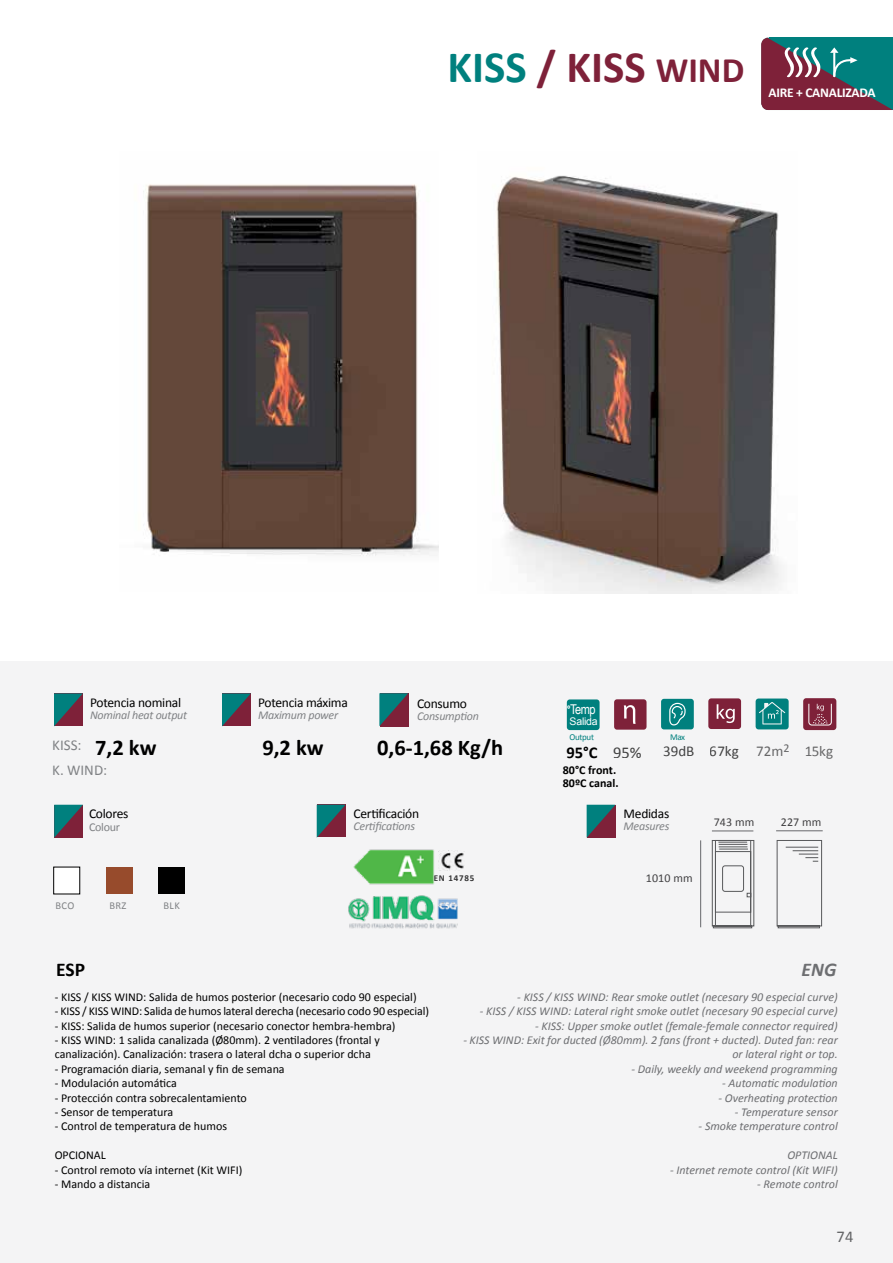
<style>
.page{position:relative;width:893px;height:1263px;background:#fff}
.page>*{position:absolute;margin:0;border:0;box-sizing:border-box;transform-origin:0 0}
.t1{font:700 45px "Calibri";color:#7e2139}
.t2{font:700 22.5px "Calibri";color:#000}
.t3{font:700 19.5px "Calibri";color:#000}
.t4{font:italic 700 19.5px "Calibri";color:#6d6e71}
.t5{font:700 16.5px "Calibri";color:#000}
.t6{font:16.5px "Calibri";color:#636466}
.t7{font:15px "Calibri";color:#808285}
.t8{font:15px "Calibri";color:#000}
.t9{font:15px "Calibri";color:#333334}
.t10{font:13.5px "Calibri";letter-spacing:-.02em;color:#000}
.t11{font:700 13.5px "Calibri";letter-spacing:-.02em;color:#fff}
.t12{font:13.5px "Arial Narrow";color:#fff}
.t13{font:12px/14.4px "Calibri";color:#000}
.t14{font:italic 12px/14.4px "Calibri";color:#6d6e71;text-align:right}
.t15{font:italic 12px "Calibri";letter-spacing:-.02em;color:#808285}
.t16{font:700 12px/13.5px "Calibri";color:#000}
.t17{font:12px "Calibri";letter-spacing:.01em;color:#414042}
.t18{font:12px "Calibri";letter-spacing:-.02em;color:#808285}
.t19{font:12px "Calibri";color:#333334}
.t20{font:10.5px "Calibri";letter-spacing:.04em;color:#808285}
.t21{font:10.5px "Arial";letter-spacing:-.02em;color:#fff}
.t22{font:9px "Calibri";letter-spacing:-.04em;color:#00807e}
.t23{font:700 9px "Calibri";letter-spacing:.09em;color:#333334}
.s1{color:#00807e}
.s2{font-size:36px}
.s3{font-family:"Century Gothic";font-weight:700;font-size:9px}
.s4{font-weight:400}
.s5{color:#333334}
</style>
<div class="page">
<div style="left:0;top:661px;width:893px;height:602px;background:#f4f4f5"></div>
<div style="left:380px;top:693px;width:28px;height:34px;background:#7e2139"></div>
<svg style="left:317px;top:804px;width:29px;height:33px"></svg>
<svg style="left:587px;top:804px;width:29px;height:33px"></svg>
<img style="left:353px;top:849px;width:82px;height:36px">
<svg style="left:761px;top:38px;width:132px;height:72px;background:#4e5863"></svg>
<svg style="left:54px;top:693px;width:29px;height:33px"></svg>
<svg style="left:222px;top:693px;width:29px;height:33px"></svg>
<svg style="left:379px;top:693px;width:29px;height:33px"></svg>
<svg style="left:54px;top:805px;width:29px;height:33px"></svg>
<svg style="left:317px;top:805px;width:28px;height:33px"></svg>
<svg style="left:587px;top:805px;width:28px;height:33px"></svg>
<div style="left:614px;top:699px;width:32px;height:31px;background:#7e2139;border-radius:3px"></div>
<svg style="left:624px;top:705px;width:12px;height:19px"></svg>
<div style="left:708px;top:698px;width:33px;height:31px;background:#7e2139;border-radius:3px"></div>
<svg style="left:717px;top:704px;width:18px;height:19px"></svg>
<svg style="left:756px;top:698px;width:33px;height:31px"></svg>
<div style="left:803px;top:698px;width:33px;height:32px;background:#7e2139;border-radius:3px"></div>
<svg style="left:808px;top:703px;width:24px;height:23px"></svg>
<div style="left:567px;top:699px;width:33px;height:31px;background:#00807e;border-radius:3px"></div>
<div style="left:661px;top:699px;width:33px;height:30px;background:#00807e;border-radius:3px"></div>
<svg style="left:669px;top:703px;width:17px;height:22px"></svg>
<img style="left:143px;top:184px;width:296px;height:372px">
<img style="left:496px;top:175px;width:286px;height:419px">
<div style="left:53px;top:867px;width:27px;height:27px;background:#fff"></div>
<div style="left:106px;top:867px;width:26px;height:27px;background:#974b2c"></div>
<div style="left:159px;top:867px;width:26px;height:27px;background:#000"></div>
<svg style="left:711px;top:840px;width:111px;height:88px"></svg>
<hr style="left:700px;top:840px;width:1px;height:87px;background:#67686b">
<hr style="left:712px;top:830px;width:41px;height:1px;background:#67686b">
<hr style="left:776px;top:830px;width:47px;height:1px;background:#67686b">
<img style="left:348px;top:895px;width:110px;height:34px">
<img style="left:438px;top:850px;width:26px;height:21px">
<h1 class="t1" style="left:448px;top:38px;width:298px"><span class="s1">KISS</span> / KISS <span class="s2">WIND</span></h1>
<p class="t11" style="left:768px;top:84px;width:109px">AIRE + CANALIZADA</p>
<p class="t7" style="left:52px;top:735px;width:31px">KISS:</p>
<p class="t10" style="left:258px;top:694px;width:91px">Potencia máxima</p>
<p class="t15" style="left:258px;top:707px;width:82px">Maximum power</p>
<p class="t10" style="left:90px;top:694px;width:93px">Potencia nominal</p>
<p class="t15" style="left:90px;top:707px;width:99px">Nominal heat output</p>
<p class="t10" style="left:417px;top:695px;width:52px">Consumo</p>
<p class="t15" style="left:417px;top:707px;width:63px">Consumption</p>
<p class="t12" style="left:567px;top:699px;width:30px"><span class="s3">º</span>Temp</p>
<p class="t21" style="left:570px;top:714px;width:30px">Salida</p>
<p class="t22" style="left:570px;top:731px;width:26px">Output</p>
<p class="t22" style="left:670px;top:731px;width:17px">Max</p>
<h2 class="t2" style="left:95px;top:733px;width:63px">7,2 kw</h2>
<h2 class="t2" style="left:377px;top:733px;width:127px">0,6-1,68 Kg/h</h2>
<h2 class="t2" style="left:262px;top:733px;width:63px">9,2 kw</h2>
<h3 class="t5" style="left:566px;top:741px;width:77px">95°C <span class="s4">95%</span></h3>
<p class="t8" style="left:663px;top:742px;width:122px">39dB 67kg <span class="s5">72m</span></p>
<p class="t9" style="left:804px;top:742px;width:31px">15kg</p>
<p class="t19" style="left:783px;top:740px;width:8px">2</p>
<p class="t7" style="left:52px;top:760px;width:57px">K. WIND:</p>
<p class="t16" style="left:563px;top:763px;width:57px">80°C front.<br>80ºC canal.</p>
<p class="t10" style="left:89px;top:804px;width:41px">Colores</p>
<p class="t18" style="left:89px;top:819px;width:33px">Colour</p>
<p class="t20" style="left:55px;top:899px;width:21px">BCO</p>
<p class="t20" style="left:109px;top:899px;width:19px">BRZ</p>
<p class="t20" style="left:163px;top:899px;width:18px">BLK</p>
<p class="t10" style="left:354px;top:805px;width:67px">Certificación</p>
<p class="t15" style="left:354px;top:818px;width:63px">Certifications</p>
<p class="t23" style="left:434px;top:872px;width:42px">EN 14785</p>
<p class="t10" style="left:624px;top:805px;width:47px">Medidas</p>
<p class="t15" style="left:624px;top:818px;width:47px">Measures</p>
<p class="t17" style="left:646px;top:870px;width:48px">1010 mm</p>
<p class="t17" style="left:714px;top:814px;width:42px">743 mm</p>
<p class="t17" style="left:781px;top:814px;width:42px">227 mm</p>
<h3 class="t3" style="left:56px;top:957px;width:31px">ESP</h3>
<h3 class="t4" style="left:801px;top:957px;width:37px">ENG</h3>
<p class="t13" style="left:55px;top:990px;width:363px">- KISS / KISS WIND: Salida de humos posterior (necesario codo 90 especial)</p>
<p class="t13" style="left:55px;top:1004px;width:376px">- KISS / KISS WIND: Salida de humos lateral derecha (necesario codo 90 especial)</p>
<p class="t13" style="left:55px;top:1018px;width:342px">- KISS: Salida de humos superior (necesario conector hembra-hembra)</p>
<p class="t13" style="left:55px;top:1033px;width:327px">- KISS WIND: 1 salida canalizada (Ø80mm). 2 ventiladores (frontal y canalización). Canalización: trasera o lateral dcha o superior dcha</p>
<p class="t13" style="left:55px;top:1062px;width:231px">- Programación diaria, semanal y fin de semana</p>
<p class="t13" style="left:55px;top:1076px;width:124px">- Modulación automática</p>
<p class="t13" style="left:55px;top:1090px;width:194px">- Protección contra sobrecalentamiento</p>
<p class="t13" style="left:55px;top:1105px;width:120px">- Sensor de temperatura</p>
<p class="t13" style="left:55px;top:1119px;width:174px">- Control de temperatura de humos</p>
<p class="t13" style="left:55px;top:1148px;width:53px">OPCIONAL</p>
<p class="t13" style="left:55px;top:1162px;width:189px">- Control remoto vía internet (Kit WIFI)</p>
<p class="t13" style="left:55px;top:1177px;width:97px">- Mando a distancia</p>
<p class="t14" style="left:517px;top:989px;width:322px">- KISS / KISS WIND: Rear smoke outlet (necesary 90 especial curve)</p>
<p class="t14" style="left:480px;top:1003px;width:359px">- KISS / KISS WIND: Lateral right smoke outlet (necesary 90 especial curve)</p>
<p class="t14" style="left:535px;top:1018px;width:304px">- KISS: Upper smoke outlet (female-female connector required)</p>
<p class="t14" style="left:463px;top:1032px;width:376px">- KISS WIND: Exit for ducted (Ø80mm). 2 fans (front + ducted). Duted fan: rear or lateral right or top.</p>
<p class="t14" style="left:631px;top:1061px;width:208px">- Daily, weekly and weekend programming</p>
<p class="t14" style="left:722px;top:1075px;width:117px">- Automatic modulation</p>
<p class="t14" style="left:718px;top:1090px;width:121px">- Overheating protection</p>
<p class="t14" style="left:735px;top:1104px;width:104px">- Temperature sensor</p>
<p class="t14" style="left:699px;top:1119px;width:141px">- Smoke temperature control</p>
<p class="t14" style="left:787px;top:1147px;width:52px">OPTIONAL</p>
<p class="t14" style="left:670px;top:1162px;width:169px">- Internet remote control (Kit WIFI)</p>
<p class="t14" style="left:757px;top:1176px;width:82px">- Remote control</p>
<h3 class="t6" style="left:836px;top:1226px;width:19px">74</h3>
</div>
